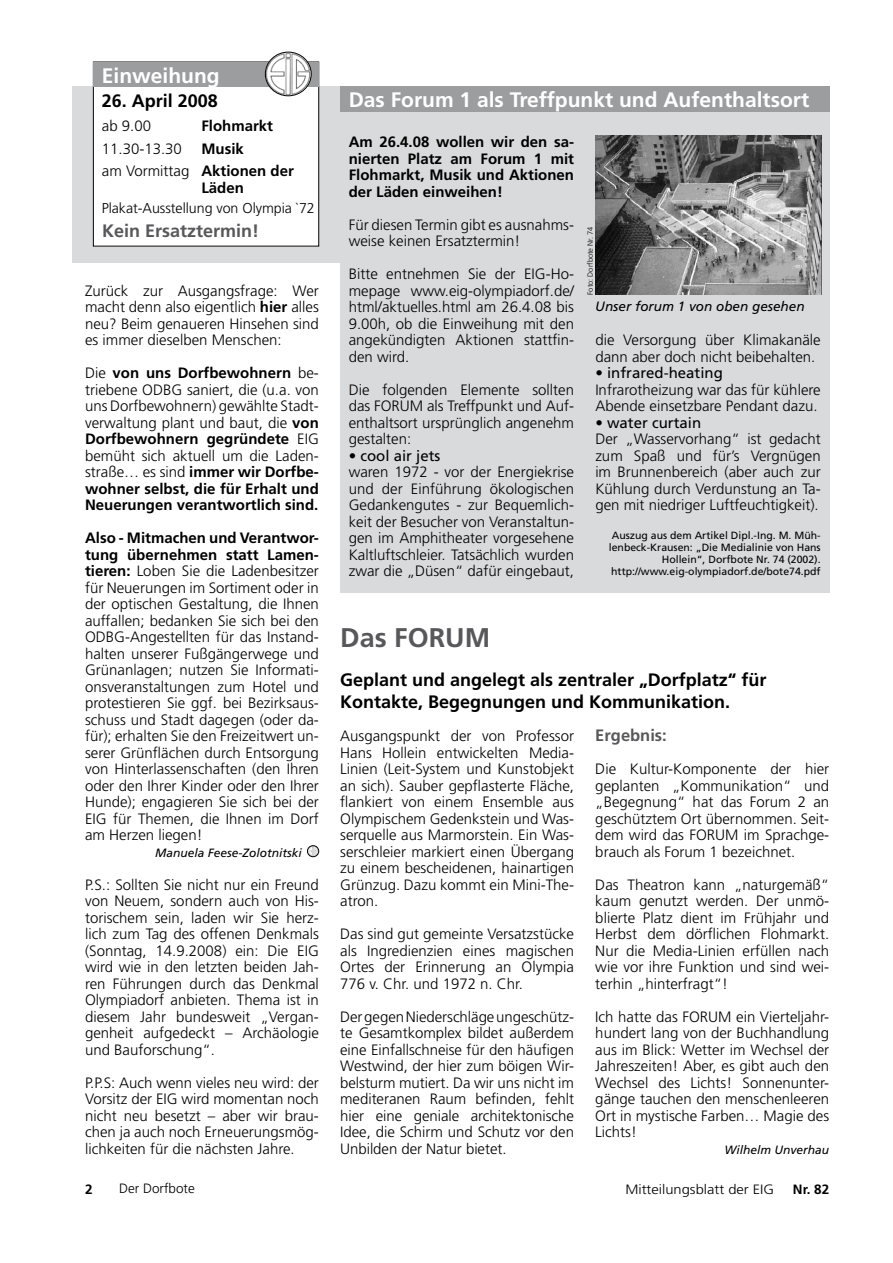
<style>
.page{position:relative;width:893px;height:1263px;background:#fff}
.page>*{position:absolute;margin:0;border:0;box-sizing:border-box;transform-origin:0 0}
.t1{font:700 27px "Frutiger";color:#58585a}
.t2{font:700 21px "Frutiger";color:#fff}
.t3{font:700 18px/21.6px "Frutiger";color:#000}
.t4{font:700 18px "Frutiger";color:#58585a}
.t5{font:700 16.5px "Frutiger";color:#58585a}
.t6{font:300 15px/16.5px "Frutiger";color:#000;text-align:justify}
.t7{font:700 15px/16.5px "Frutiger";color:#000;text-align:justify}
.t8{font:15px "Frutiger";color:#000}
.t9{font:300 14.25px "Frutiger";letter-spacing:-.005em;color:#000}
.t10{font:italic 13.5px "Frutiger";color:#000}
.t11{font:300 13.5px "Frutiger";color:#000;scale:1.09 1}
.t12{font:300 13.5px "Frutiger";color:#000}
.t13{font:700 13.5px "Frutiger";color:#000}
.t14{font:italic 12px "Frutiger";color:#000}
.t15{font:10.5px/12px "Frutiger";color:#000;text-align:right}
.t16{font:300 7.5px "Frutiger";color:#000}
.s1{font-weight:300}
.s2{font-weight:700}
</style>
<div class="page">
<div style="left:72px;top:86px;width:276px;height:177px;background:#d9dadb"></div>
<svg style="left:308px;top:846px;width:11px;height:11px"></svg>
<div style="left:307px;top:845px;width:12px;height:12px;border:1px solid #000;border-radius:50%"></div>
<div style="left:340px;top:86px;width:489px;height:507px;background:#d9dadb"></div>
<div style="left:340px;top:86px;width:489px;height:26px;background:#9c9d9f"></div>
<img style="left:595px;top:136px;width:226px;height:159px">
<div style="left:93px;top:62px;width:226px;height:184px;background:#fff"></div>
<div style="left:93px;top:62px;width:226px;height:25px;background:#9c9d9f"></div>
<img style="left:266px;top:52px;width:45px;height:44px">
<div style="left:265px;top:52px;width:46px;height:44px;border:1px solid #000;border-radius:50%"></div>
<h2 class="t2" style="left:102px;top:63px;width:119px">Einweihung</h2>
<p class="t3" style="left:102px;top:90px;width:118px">26. April 2008</p>
<p class="t6" style="left:102px;top:118px;width:51px">ab 9.00</p>
<p class="t7" style="left:201px;top:117px;width:73px">Flohmarkt</p>
<p class="t6" style="left:102px;top:140px;width:82px">11.30-13.30</p>
<p class="t7" style="left:102px;top:137px;width:194px;line-height:22.5px;text-indent:99px">Musik<br><span class="s1">am Vormittag</span> Aktionen der</p>
<p class="t7" style="left:201px;top:179px;width:44px">Läden</p>
<p class="t9" style="left:102px;top:200px;width:215px">Plakat-Ausstellung von Olympia `72</p>
<p class="t4" style="left:102px;top:221px;width:159px">Kein Ersatztermin!</p>
<p class="t6" style="left:85px;top:282px;width:235px">Zurück zur Ausgangsfrage: Wer macht denn also eigentlich <span class="s2">hier</span> alles neu? Beim genaueren Hinsehen sind es immer dieselben Menschen:</p>
<p class="t6" style="left:85px;top:365px;width:235px">Die <span class="s2">von uns Dorfbewohnern</span> be&shy;triebene ODBG saniert, die (u.a. von uns Dorfbewohnern) gewählte Stadt&shy;verwaltung plant und baut, die <span class="s2">von Dorfbewohnern gegründete</span> EIG bemüht sich aktuell um die Laden&shy;straße… es sind <span class="s2">immer wir Dorfbe&shy;wohner selbst, die für Erhalt und Neuerungen verantwortlich sind.</span></p>
<p class="t6" style="left:85px;top:530px;width:235px"><span class="s2">Also - Mitmachen und Verantwor&shy;tung übernehmen statt Lamen&shy;tieren:</span> Loben Sie die Ladenbesitzer für Neuerungen im Sortiment oder in der optischen Gestaltung, die Ihnen auffallen; bedanken Sie sich bei den ODBG-Angestellten für das Instand&shy;halten unserer Fußgängerwege und Grünanlagen; nutzen Sie Informati&shy;onsveranstaltungen zum Hotel und protestieren Sie ggf. bei Bezirksaus&shy;schuss und Stadt dagegen (oder da&shy;für); erhalten Sie den Freizeitwert un&shy;serer Grünflächen durch Entsorgung von Hinterlassenschaften (den Ihren oder den Ihrer Kinder oder den Ihrer Hunde); engagieren Sie sich bei der EIG für Themen, die Ihnen im Dorf am Herzen liegen!</p>
<p class="t6" style="left:85px;top:876px;width:235px">P.S.: Sollten Sie nicht nur ein Freund von Neuem, sondern auch von His&shy;torischem sein, laden wir Sie herz&shy;lich zum Tag des offenen Denkmals (Sonntag, 14.9.2008) ein: Die EIG wird wie in den letzten beiden Jah&shy;ren Führungen durch das Denkmal Olympiadorf anbieten. Thema ist in diesem Jahr bundesweit „Vergan&shy;genheit aufgedeckt – Archäologie und Bauforschung“.</p>
<p class="t6" style="left:85px;top:1074px;width:235px">P.P.S: Auch wenn vieles neu wird: der Vorsitz der EIG wird momentan noch nicht neu besetzt – aber wir brau&shy;chen ja auch noch Erneuerungsmög&shy;lichkeiten für die nächsten Jahre.</p>
<p class="t14" style="left:155px;top:846px;width:148px">Manuela Feese-Zolotnitski</p>
<h2 class="t2" style="left:349px;top:88px;width:462px">Das Forum 1 als Treffpunkt und Aufenthaltsort</h2>
<p class="t7" style="left:349px;top:134px;width:227px">Am 26.4.08 wollen wir den sa&shy;nierten Platz am Forum 1 mit Flohmarkt, Musik und Aktionen der Läden einweihen!</p>
<p class="t6" style="left:349px;top:216px;width:227px">Für diesen Termin gibt es ausnahms&shy;weise keinen Ersatztermin!</p>
<p class="t6" style="left:349px;top:266px;width:227px">Bitte entnehmen Sie der EIG-Ho&shy;mepage www.eig-olympiadorf.de/ html/aktuelles.html am 26.4.08 bis 9.00h, ob die Einweihung mit den angekündigten Aktionen stattfin&shy;den wird.</p>
<p class="t6" style="left:349px;top:381px;width:227px">Die folgenden Elemente sollten das FORUM als Treffpunkt und Auf&shy;enthaltsort ursprünglich angenehm gestalten:</p>
<p class="t8" style="left:349px;top:447px;width:93px">• cool air jets</p>
<p class="t6" style="left:349px;top:464px;width:227px">waren 1972 - vor der Energiekrise und der Einführung ökologischen Gedankengutes - zur Bequemlich&shy;keit der Besucher von Veranstaltun&shy;gen im Amphitheater vorgesehene Kaltluftschleier. Tatsächlich wurden zwar die „Düsen“ dafür eingebaut,</p>
<p class="t16" style="left:586px;top:295px;width:70px;rotate:-90deg">Foto: Dorfbote Nr. 74</p>
<p class="t10" style="left:595px;top:299px;width:211px">Unser forum 1 von oben gesehen</p>
<p class="t6" style="left:595px;top:332px;width:227px">die Versorgung über Klimakanäle dann aber doch nicht beibehalten.</p>
<p class="t8" style="left:595px;top:364px;width:129px">• infrared-heating</p>
<p class="t6" style="left:595px;top:381px;width:227px">Infrarotheizung war das für kühlere<br>Abende einsetzbare Pendant dazu.</p>
<p class="t8" style="left:595px;top:414px;width:107px">• water curtain</p>
<p class="t6" style="left:595px;top:431px;width:227px">Der „Wasservorhang“ ist gedacht zum Spaß und für’s Vergnügen im Brunnenbereich (aber auch zur Kühlung durch Verdunstung an Ta&shy;gen mit niedriger Luftfeuchtigkeit).</p>
<p class="t15" style="left:609px;top:529px;width:213px">Auszug aus dem Artikel Dipl.-Ing. M. Müh&shy;lenbeck-Krausen: „Die Medialinie von Hans Hollein“, Dorfbote Nr. 74 (2002). http://www.eig-olympiadorf.de/bote74.pdf</p>
<h1 class="t1" style="left:340px;top:622px;width:151px">Das FORUM</h1>
<p class="t3" style="left:340px;top:669px;width:428px">Geplant und angelegt als zentraler „Dorfplatz“ für<br>Kontakte, Begegnungen und Kommunikation.</p>
<p class="t5" style="left:595px;top:726px;width:73px">Ergebnis:</p>
<p class="t6" style="left:595px;top:761px;width:235px">Die Kultur-Komponente der hier geplanten „Kommunikation“ und „Begegnung“ hat das Forum 2 an geschütztem Ort übernommen. Seit&shy;dem wird das FORUM im Sprachge&shy;brauch als Forum 1 bezeichnet.</p>
<p class="t6" style="left:595px;top:876px;width:235px">Das Theatron kann „naturgemäß“ kaum genutzt werden. Der unmö&shy;blierte Platz dient im Frühjahr und Herbst dem dörflichen Flohmarkt.<br>Nur die Media-Linien erfüllen nach wie vor ihre Funktion und sind wei&shy;terhin „hinterfragt“!</p>
<p class="t6" style="left:595px;top:1008px;width:235px">Ich hatte das FORUM ein Vierteljahr&shy;hundert lang von der Buchhandlung aus im Blick: Wetter im Wechsel der Jahreszeiten! Aber, es gibt auch den Wechsel des Lichts! Sonnenunter&shy;gänge tauchen den menschenleeren Ort in mystische Farben… Magie des Lichts!</p>
<p class="t14" style="left:724px;top:1143px;width:106px">Wilhelm Unverhau</p>
<p class="t6" style="left:340px;top:728px;width:235px">Ausgangspunkt der von Professor Hans Hollein entwickelten Media-Linien (Leit-System und Kunstobjekt an sich). Sauber gepflasterte Fläche, flankiert von einem Ensemble aus Olympischem Gedenkstein und Was&shy;serquelle aus Marmorstein. Ein Was&shy;serschleier markiert einen Übergang zu einem bescheidenen, hainartigen Grünzug. Dazu kommt ein Mini-The&shy;atron.</p>
<p class="t6" style="left:340px;top:926px;width:235px">Das sind gut gemeinte Versatzstücke als Ingredienzien eines magischen Ortes der Erinnerung an Olympia 776 v. Chr. und 1972 n. Chr.</p>
<p class="t6" style="left:340px;top:1008px;width:235px">Der gegen Niederschläge ungeschütz&shy;te Gesamtkomplex bildet außerdem eine Einfallschneise für den häufigen Westwind, der hier zum böigen Wir&shy;belsturm mutiert. Da wir uns nicht im mediteranen Raum befinden, fehlt hier eine geniale architektonische Idee, die Schirm und Schutz vor den Unbilden der Natur bietet.</p>
<p class="t13" style="left:85px;top:1181px;width:9px">2</p>
<p class="t12" style="left:119px;top:1181px;width:77px">Der Dorfbote</p>
<p class="t11" style="left:625px;top:1181px;width:138px">Mitteilungsblatt der EIG</p>
<p class="t13" style="left:793px;top:1181px;width:38px">Nr. 82</p>
</div>
